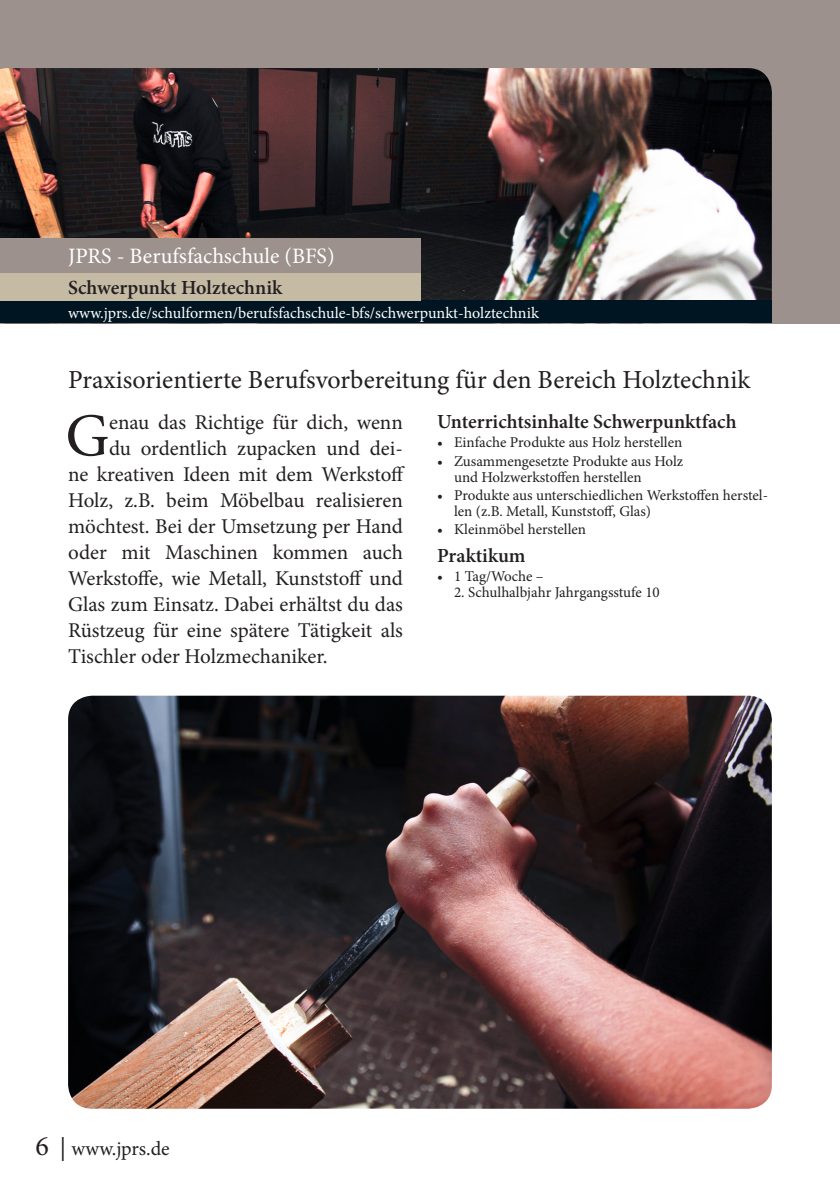
<style>
.page{position:relative;width:840px;height:1191px;background:#fff}
.page>*{position:absolute;margin:0;border:0;box-sizing:border-box;transform-origin:0 0}
.Initiale{font:61px "Minion Pro";color:#231f20}
.Minion_Text_Head{font:26px "Minion Pro";color:#231f20}
.Rubrik_links{font:22px "Minion Pro";color:#fff}
.Initiale-2{font:21px "Minion Pro";color:#231f20}
.Bullets_Head{font:600 20px "Minion Pro";color:#231f20}
.t1{font:20px "Minion Pro";letter-spacing:-.005em;color:#231f20}
.t2{font:16px "Minion Pro";color:#fff}
.t3{font:15px/16px "Minion Pro";letter-spacing:-.005em;color:#231f20}
.s1{font-size:28px}
.s2{font-size:24px}
</style>
<div class="page">
<div style="left:0;top:0;width:839px;height:323px;background:#9c918d"></div>
<img style="left:0;top:68px;width:771px;height:232px">
<div style="left:0;top:300px;width:771px;height:23px;background:#001522"></div>
<div style="left:0;top:272px;width:420px;height:28px;background:#c5baa4"></div>
<div style="left:0;top:238px;width:420px;height:34px;background:#9c918d"></div>
<img style="left:68px;top:695px;width:703px;height:413px">
<p class="Rubrik_links" style="left:172px;top:241px;width:220px">liches Gymnasium (BG)</p>
<p class="Bullets_Head" style="left:68px;top:273px;width:216px">Schwerpunkt Holztechnik</p>
<p class="t2" style="left:68px;top:302px;width:472px">www.jprs.de/schulformen/berufsfachschule-bfs/schwerpunkt-holztechnik</p>
<p class="Rubrik_links" style="left:68px;top:241px;width:268px">JPRS - Berufsfachschule (BFS)</p>
<p class="Bullets_Head" style="left:68px;top:273px;width:183px">JPRS-Medienzentrum</p>
<p class="t2" style="left:267px;top:302px;width:145px">liches-gymnasium-bg</p>
<p class="Minion_Text_Head" style="left:68px;top:362px;width:683px">Praxisorientierte Berufsvorbereitung für den Bereich Holztechnik</p>
<p class="Initiale" style="left:65px;top:395px;width:45px">G</p>
<p class="Initiale-2" style="left:109px;top:408px;width:295px">enau das Richtige für dich, wenn</p>
<p class="Initiale-2" style="left:109px;top:434px;width:295px">du ordentlich zupacken und dei-</p>
<p class="Initiale-2" style="left:68px;top:460px;width:338px">ne kreativen Ideen mit dem Werkstoff</p>
<p class="Initiale-2" style="left:68px;top:486px;width:336px">Holz, z.B. beim Möbelbau realisieren</p>
<p class="Initiale-2" style="left:68px;top:512px;width:336px">möchtest. Bei der Umsetzung per Hand</p>
<p class="Initiale-2" style="left:68px;top:538px;width:336px">oder mit Maschinen kommen auch</p>
<p class="Initiale-2" style="left:68px;top:564px;width:336px">Werkstoffe, wie Metall, Kunststoff und</p>
<p class="Initiale-2" style="left:68px;top:590px;width:336px">Glas zum Einsatz. Dabei erhältst du das</p>
<p class="Initiale-2" style="left:68px;top:616px;width:336px">Rüstzeug für eine spätere Tätigkeit als</p>
<p class="Initiale-2" style="left:68px;top:642px;width:261px">Tischler oder Holzmechaniker.</p>
<p class="Bullets_Head" style="left:437px;top:407px;width:301px">Unterrichtsinhalte Schwerpunktfach</p>
<p class="t3" style="left:437px;top:434px;width:247px">• Einfache Produkte aus Holz herstellen</p>
<p class="t3" style="left:454px;top:453px;width:230px;text-indent:-17px">• Zusammengesetzte Produkte aus Holz und Holzwerkstoffen herstellen</p>
<p class="t3" style="left:454px;top:487px;width:315px;text-indent:-17px">• Produkte aus unterschiedlichen Werkstoffen herstel&shy;len (z.B. Metall, Kunststoff, Glas)</p>
<p class="t3" style="left:437px;top:521px;width:150px">• Kleinmöbel herstellen</p>
<p class="Bullets_Head" style="left:437px;top:542px;width:90px">Praktikum</p>
<p class="t3" style="left:437px;top:569px;width:108px">• 1 Tag/Woche –</p>
<p class="t3" style="left:454px;top:585px;width:207px">2. Schulhalbjahr Jahrgangsstufe 10</p>
<p class="t1" style="left:35px;top:1134px;width:136px"><span class="s1">6</span> <span class="s2">|</span> www.jprs.de</p>
</div>
